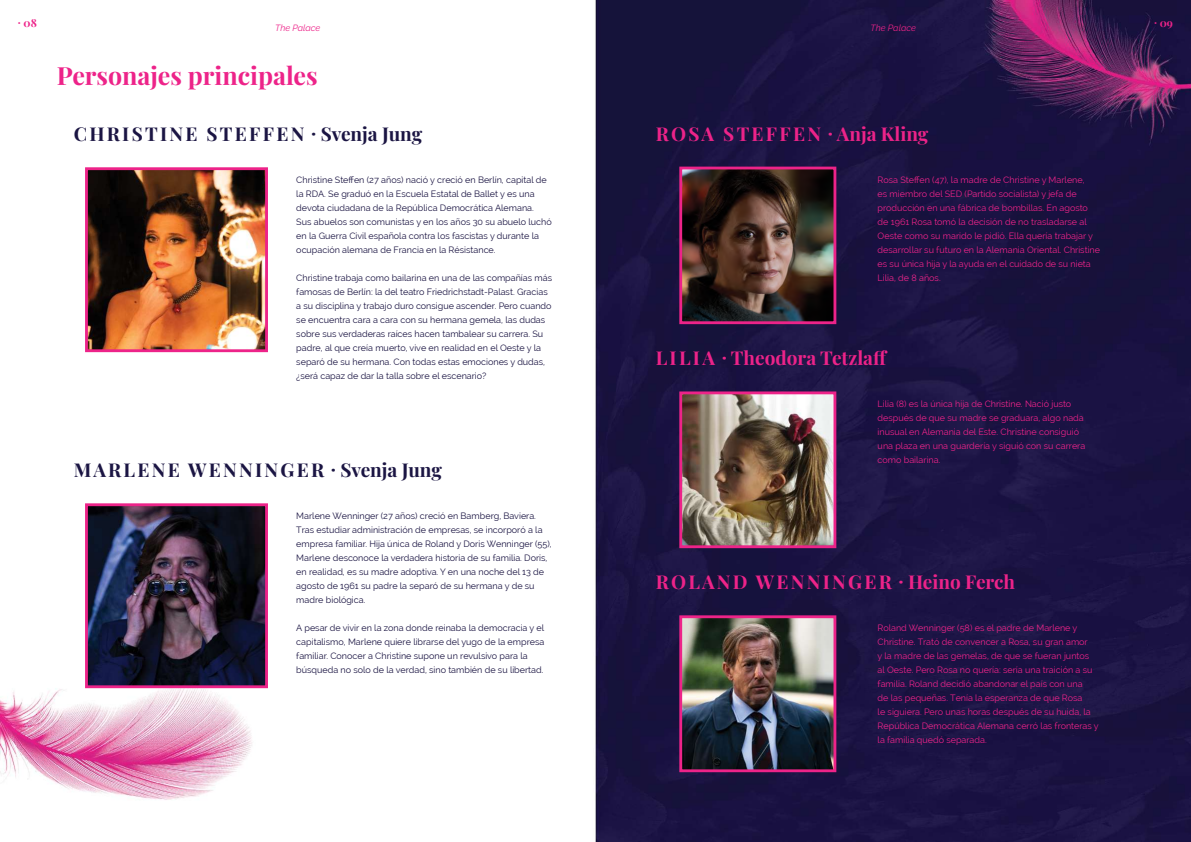
<style>
.page{position:relative;width:1191px;height:842px;background:#fff}
.page>*{position:absolute;margin:0;border:0;box-sizing:border-box;transform-origin:0 0}
.t1{font:700 25px "Playfair Display";color:#ed2389}
.t2{font:700 19px "Playfair Display";letter-spacing:.12em;color:#1b1543}
.t3{font:700 19px "Playfair Display";letter-spacing:.115em;color:#ed2389}
.t4{font:700 19px "Playfair Display";color:#ed2389}
.t5{font:700 11px "Playfair Display";color:#ed2389}
.t6{font:9px/14px "Raleway";color:#1b1543}
.t7{font:9px/14px "Raleway";color:#ed2389}
.t8{font:italic 9px "Raleway";color:#ed2389}
</style>
<div class="page">
<img style="left:0;top:0;width:1191px;height:842px">
<img style="left:89px;top:171px;width:175px;height:177px">
<div style="left:85px;top:167px;width:183px;height:185px;border:3px solid #ed2389"></div>
<img style="left:89px;top:507px;width:175px;height:177px">
<div style="left:85px;top:503px;width:183px;height:185px;border:3px solid #ed2389"></div>
<img style="left:683px;top:171px;width:149px;height:149px">
<div style="left:679px;top:167px;width:157px;height:157px;border:3px solid #ed2389"></div>
<img style="left:683px;top:395px;width:149px;height:149px">
<div style="left:679px;top:391px;width:157px;height:157px;border:3px solid #ed2389"></div>
<img style="left:683px;top:619px;width:149px;height:149px">
<div style="left:679px;top:615px;width:157px;height:157px;border:3px solid #ed2389"></div>
<p class="t5" style="left:18px;top:14px;width:20px">· 08</p>
<p class="t5" style="left:1154px;top:14px;width:20px">· 09</p>
<h1 class="t1" style="left:57px;top:56px;width:262px">Personajes principales</h1>
<p class="t8" style="left:275px;top:23px;width:47px">The Palace</p>
<p class="t8" style="left:870px;top:23px;width:47px">The Palace</p>
<h2 class="t2" style="left:74px;top:119px;width:350px">CHRISTINE STEFFEN · Svenja Jung</h2>
<p class="t6" style="left:296px;top:173px;width:257px">Christine Steffen (27 años) nació y creció en Berlín, capital de la RDA. Se graduó en la Escuela Estatal de Ballet y es una devota ciudadana de la República Democrática Alemana.<br>Sus abuelos son comunistas y en los años 30 su abuelo luchó en la Guerra Civil española contra los fascistas y durante la ocupación alemana de Francia en la Résistance.</p>
<p class="t6" style="left:296px;top:271px;width:257px">Christine trabaja como bailarina en una de las compañías más famosas de Berlín: la del teatro Friedrichstadt-Palast. Gracias a su disciplina y trabajo duro consigue ascender. Pero cuando se encuentra cara a cara con su hermana gemela, las dudas sobre sus verdaderas raíces hacen tambalear su carrera. Su padre, al que creía muerto, vive en realidad en el Oeste y la separó de su hermana. Con todas estas emociones y dudas, ¿será capaz de dar la talla sobre el escenario?</p>
<h2 class="t2" style="left:74px;top:455px;width:370px">MARLENE WENNINGER · Svenja Jung</h2>
<p class="t6" style="left:296px;top:509px;width:257px">Marlene Wenninger (27 años) creció en Bamberg, Baviera.<br>Tras estudiar administración de empresas, se incorporó a la empresa familiar. Hija única de Roland y Doris Wenninger (55), Marlene desconoce la verdadera historia de su familia. Doris, en realidad, es su madre adoptiva. Y en una noche del 13 de agosto de 1961 su padre la separó de su hermana y de su madre biológica.</p>
<p class="t6" style="left:296px;top:621px;width:250px">A pesar de vivir en la zona donde reinaba la democracia y el capitalismo, Marlene quiere librarse del yugo de la empresa familiar. Conocer a Christine supone un revulsivo para la búsqueda no solo de la verdad, sino también de su libertad.</p>
<h2 class="t3" style="left:655px;top:119px;width:274px">ROSA STEFFEN · Anja Kling</h2>
<p class="t7" style="left:877px;top:173px;width:224px">Rosa Steffen (47), la madre de Christine y Marlene,<br>es miembro del SED (Partido socialista) y jefa de producción en una fábrica de bombillas. En agosto de 1961 Rosa tomó la decisión de no trasladarse al Oeste como su marido le pidió. Ella quería trabajar y desarrollar su futuro en la Alemania Oriental. Christine es su única hija y la ayuda en el cuidado de su nieta Lilia, de 8 años.</p>
<h2 class="t4" style="left:655px;top:343px;width:233px">LILIA · Theodora Tetzlaff</h2>
<p class="t7" style="left:877px;top:397px;width:209px">Lilia (8) es la única hija de Christine. Nació justo después de que su madre se graduara, algo nada inusual en Alemania del Este. Christine consiguió una plaza en una guardería y siguió con su carrera como bailarina.</p>
<h2 class="t3" style="left:655px;top:567px;width:361px">ROLAND WENNINGER · Heino Ferch</h2>
<p class="t7" style="left:877px;top:621px;width:223px">Roland Wenninger (58) es el padre de Marlene y Christine. Trató de convencer a Rosa, su gran amor<br>y la madre de las gemelas, de que se fueran juntos<br>al Oeste. Pero Rosa no quería: sería una traición a su familia. Roland decidió abandonar el país con una<br>de las pequeñas. Tenía la esperanza de que Rosa<br>le siguiera. Pero unas horas después de su huida, la República Democrática Alemana cerró las fronteras y la familia quedó separada.</p>
</div>
